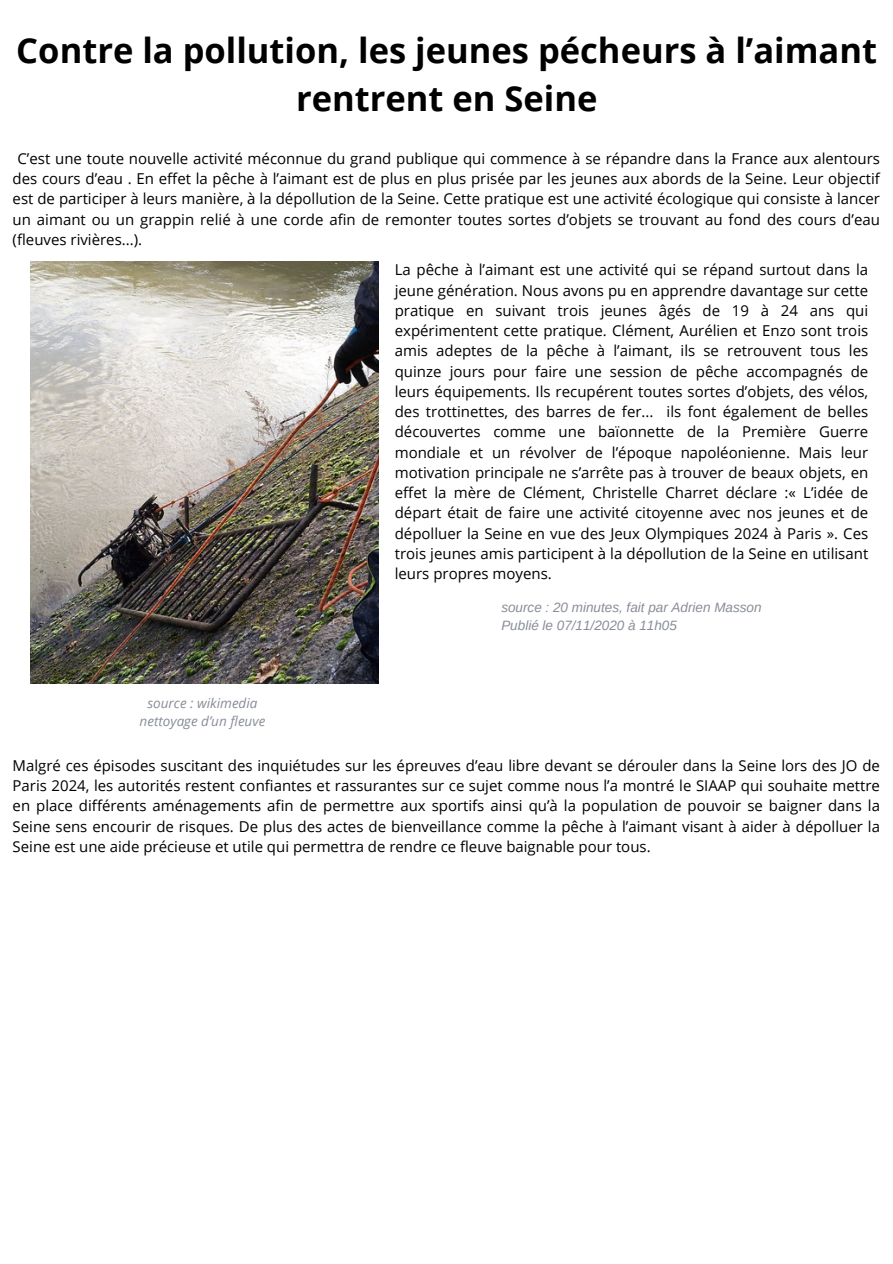
<style>
.page{position:relative;width:893px;height:1264px;background:#fff}
.page>*{position:absolute;margin:0;border:0;box-sizing:border-box;transform-origin:0 0}
.t1{font:700 34.5px/47.2px "Open Sans";color:#000;text-align:center}
.t2{font:15px/20.2px "Open Sans";color:#000;text-align:justify}
.t3{font:italic 13.5px "Arimo";color:#888d96}
.t4{font:italic 13.5px/18px "Open Sans";color:#888d96;text-align:center}
</style>
<div class="page">
<img style="left:30px;top:261px;width:348px;height:422px">
<h2 class="t1" style="left:16px;top:26px;width:862px">Contre la pollution, les jeunes pécheurs à l’aimant rentrent en Seine</h2>
<p class="t2" style="left:13px;top:148px;width:868px;text-indent:5px">C’est une toute nouvelle activité méconnue du grand publique qui commence à se répandre dans la France aux alentours des cours d’eau . En effet la pêche à l’aimant est de plus en plus prisée par les jeunes aux abords de la Seine. Leur objectif est de participer à leurs manière, à la dépollution de la Seine. Cette pratique est une activité écologique qui consiste à lancer un aimant ou un grappin relié à une corde afin de remonter toutes sortes d’objets se trouvant au fond des cours d’eau (fleuves rivières...).</p>
<h2 class="t2" style="left:395px;top:259px;width:475px">La pêche à l’aimant est une activité qui se répand surtout dans la jeune génération. Nous avons pu en apprendre davantage sur cette pratique en suivant trois jeunes âgés de 19 à 24 ans qui expérimentent cette pratique. Clément, Aurélien et Enzo sont trois amis adeptes de la pêche à l’aimant, ils se retrouvent tous les quinze jours pour faire une session de pêche accompagnés de leurs équipements. Ils recupérent toutes sortes d’objets, des vélos, des trottinettes, des barres de fer... ils font également de belles découvertes comme une baïonnette de la Première Guerre mondiale et un révolver de l’époque napoléonienne. Mais leur motivation principale ne s’arrête pas à trouver de beaux objets, en effet la mère de Clément, Christelle Charret déclare :« L’idée de départ était de faire une activité citoyenne avec nos jeunes et de dépolluer la Seine en vue des Jeux Olympiques 2024 à Paris ». Ces trois jeunes amis participent à la dépollution de la Seine en utilisant leurs propres moyens.</h2>
<p class="t3" style="left:501px;top:600px;width:262px">source : 20 minutes, fait par Adrien Masson</p>
<p class="t3" style="left:501px;top:618px;width:177px">Publié le 07/11/2020 à 11h05</p>
<h2 class="t4" style="left:140px;top:694px;width:127px">source : wikimedia nettoyage d’un fleuve</h2>
<h2 class="t2" style="left:13px;top:755px;width:868px">Malgré ces épisodes suscitant des inquiétudes sur les épreuves d’eau libre devant se dérouler dans la Seine lors des JO de Paris 2024, les autorités restent confiantes et rassurantes sur ce sujet comme nous l’a montré le SIAAP qui souhaite mettre en place différents aménagements afin de permettre aux sportifs ainsi qu’à la population de pouvoir se baigner dans la Seine sens encourir de risques. De plus des actes de bienveillance comme la pêche à l’aimant visant à aider à dépolluer la Seine est une aide précieuse et utile qui permettra de rendre ce fleuve baignable pour tous.</h2>
</div>
